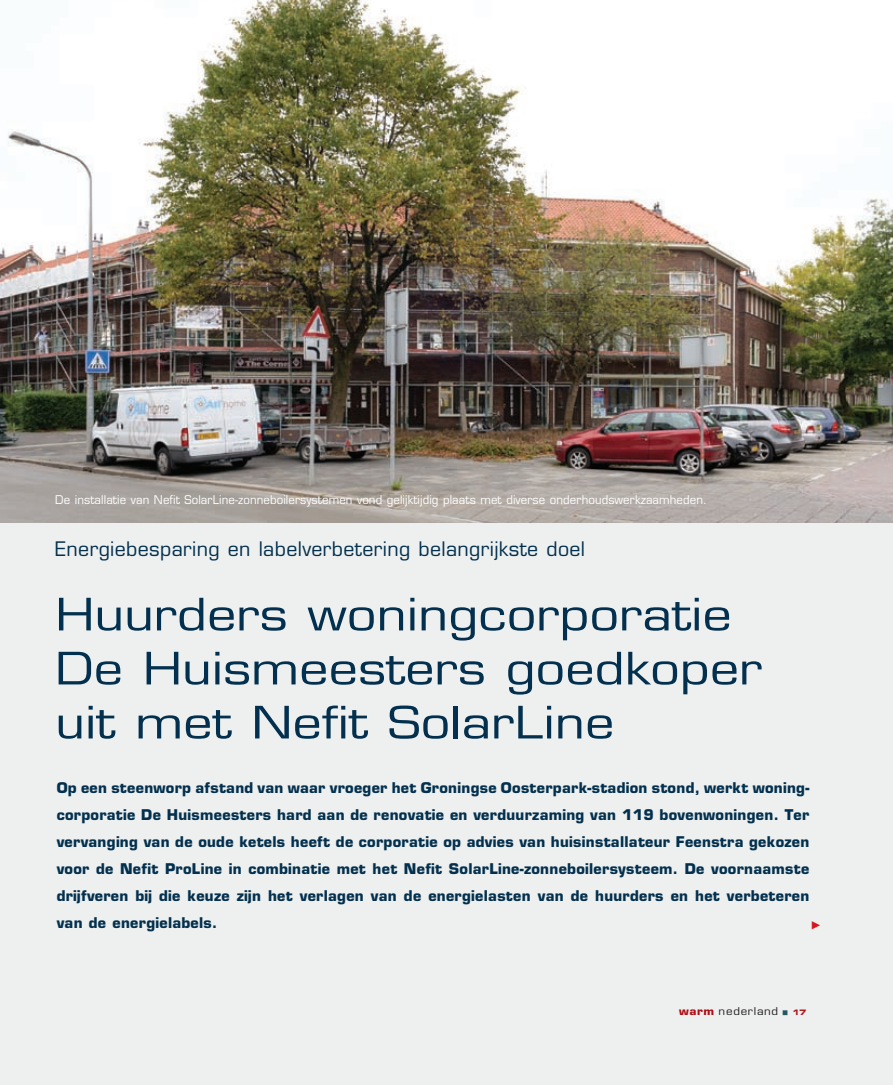
<style>
.page{position:relative;width:893px;height:1085px;background:#fff}
.page>*{position:absolute;margin:0;border:0;box-sizing:border-box;transform-origin:0 0}
.t1{font:43.5px/54px "Eurostile LT Std";color:#03304e;scale:1.2 1}
.t2{font:19.5px "Eurostile LT Std";letter-spacing:.02em;color:#03304e}
.t3{font:700 14.4px/27px "Eurostile LT Std";letter-spacing:.02em;color:#03304e;text-align:justify}
.t4{font:11.7px "Eurostile LT Std";letter-spacing:.01em;color:#fff}
.t5{font:10.5px "Eurostile LT Std";letter-spacing:.055em;color:#231f20;scale:1.1 1}
.t6{font:10.5px "European Pi Four";color:#d7171f}
.s1{font-weight:700;color:#b00d15}
.s2{font-family:"European Pi One";font-size:4.8px;color:#245964}
.s3{font-family:"Eurostile LT Std Bold Ex 2";font-size:7.5px;color:#b00d15}
</style>
<div class="page">
<div style="left:0;top:522px;width:893px;height:562px;background:#edf0ef"></div>
<img style="left:0;top:0;width:893px;height:522px">
<p class="t4" style="left:55px;top:493px;width:653px">De installatie van Nefit SolarLine-zonneboilersystemen vond gelijktijdig plaats met diverse onderhoudswerkzaamheden.</p>
<h2 class="t2" style="left:55px;top:537px;width:531px">Energiebesparing en labelverbetering belangrijkste doel</h2>
<h1 class="t1" style="left:55px;top:587px;width:591px">Huurders woningcorporatie<br>De Huismeesters goedkoper uit met Nefit SolarLine</h1>
<p class="t3" style="left:57px;top:773px;width:754px">Op een steenworp afstand van waar vroeger het Groningse Oosterpark-stadion stond, werkt woning&shy;corporatie De Huismeesters hard aan de renovatie en verduurzaming van 119 bovenwoningen. Ter vervanging van de oude ketels heeft de corporatie op advies van huisinstallateur Feenstra gekozen voor de Nefit ProLine in combinatie met het Nefit SolarLine-zonneboilersysteem. De voornaamste drijfveren bij die keuze zijn het verlagen van de energielasten van de huurders en het verbeteren van de energielabels.</p>
<p class="t6" style="left:811px;top:920px;width:12px">P</p>
<p class="t5" style="left:679px;top:1004px;width:117px"><span class="s1">warm</span> nederland <span class="s2">W</span> <span class="s3">17</span></p>
</div>
